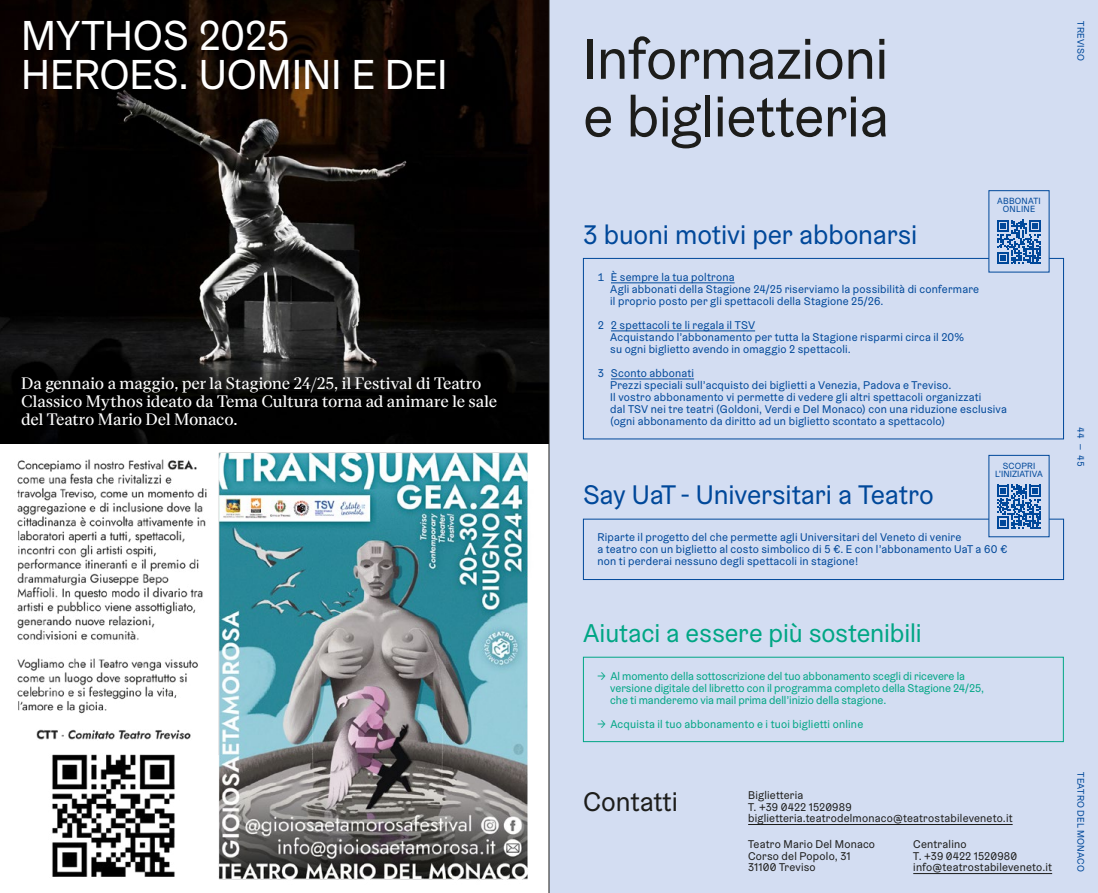
<style>
.page{position:relative;width:1098px;height:893px;background:#fff}
.page>*{position:absolute;margin:0;border:0;box-sizing:border-box;transform-origin:0 0}
.t1{font:57.6px/57.6px "Graebenbach";letter-spacing:-.01em;color:#1d1d1b}
.t2{font:42px/39px "Graebenbach";letter-spacing:-.005em;color:#fff}
.t3{font:27px "Graebenbach";letter-spacing:-.005em;color:#00489a}
.t4{font:27px "Graebenbach";letter-spacing:-.005em;color:#1d1d1b}
.t5{font:25.8px "Graebenbach";letter-spacing:-.005em;color:#00a685}
.t6{font:16.2px/18px "Eliza";color:#fff}
.t7{font:11.25px/12px "Graebenbach";letter-spacing:.02em;color:#00489a}
.t8{font:11.25px/12px "Graebenbach";color:#00a685}
.t9{font:11.25px/11.6px "Graebenbach";letter-spacing:.02em;color:#1d1d1b}
.t10{font:9.6px "Graebenbach";letter-spacing:.025em;color:#00489a}
.t11{font:9.6px "Graebenbach Mono";color:#00489a}
.t12{font:9px/8.2px "Graebenbach";letter-spacing:.025em;color:#00489a;text-align:center}
.s1{font-family:"Graebenbach Mono"}
</style>
<div class="page">
<img style="left:0;top:0;width:548px;height:443px">
<div style="left:549px;top:0;width:548px;height:893px;background:#d3ddf2"></div>
<hr style="left:747px;top:824px;width:265px;height:1px;background:#1d1d1b">
<hr style="left:912px;top:873px;width:139px;height:1px;background:#1d1d1b">
<img style="left:17px;top:452px;width:511px;height:428px">
<div style="left:583px;top:657px;width:480px;height:85px;border:1px solid #00a685"></div>
<hr style="left:610px;top:283px;width:124px;height:1px;background:#00489a">
<hr style="left:610px;top:331px;width:144px;height:1px;background:#00489a">
<hr style="left:610px;top:379px;width:83px;height:1px;background:#00489a">
<div style="left:583px;top:258px;width:480px;height:181px;border:1px solid #00489a"></div>
<div style="left:988px;top:190px;width:61px;height:82px;background:#d3ddf2"></div>
<svg style="left:997px;top:220px;width:43px;height:44px"></svg>
<div style="left:583px;top:519px;width:480px;height:61px;border:1px solid #00489a"></div>
<div style="left:988px;top:455px;width:61px;height:82px;background:#d3ddf2"></div>
<svg style="left:997px;top:485px;width:43px;height:44px"></svg>
<hr style="left:548px;top:0;width:1px;height:893px;background:#1d1d1b">
<h2 class="t2" style="left:21px;top:16px;width:428px">MYTHOS 2025<br>HEROES. UOMINI E DEI</h2>
<p class="t10" style="left:1086px;top:21px;width:41px;rotate:90deg">TREVISO</p>
<h1 class="t1" style="left:583px;top:29px;width:307px">Informazioni e biglietteria</h1>
<h3 class="t6" style="left:21px;top:374px;width:477px">Da gennaio a maggio, per la Stagione 24/25, il Festival di Teatro<br>Classico Mythos ideato da Tema Cultura torna ad animare le sale del Teatro Mario Del Monaco.</h3>
<p class="t12" style="left:996px;top:197px;width:45px">ABBONATI<br>ONLINE</p>
<h3 class="t3" style="left:583px;top:217px;width:335px">3 buoni motivi per abbonarsi</h3>
<p class="t7" style="left:610px;top:271px;width:370px;text-indent:-13px"><span class="s1">1</span> È sempre la tua poltrona<br>Agli abbonati della Stagione 24/25 riserviamo la possibilità di confermare il proprio posto per gli spettacoli della Stagione 25/26.</p>
<p class="t7" style="left:610px;top:319px;width:355px;text-indent:-13px"><span class="s1">2</span> 2 spettacoli te li regala il TSV<br>Acquistando l’abbonamento per tutta la Stagione risparmi circa il 20% su ogni biglietto avendo in omaggio 2 spettacoli.</p>
<p class="t7" style="left:610px;top:367px;width:398px;text-indent:-13px"><span class="s1">3</span> Sconto abbonati<br>Prezzi speciali sull’acquisto dei biglietti a Venezia, Padova e Treviso.<br>Il vostro abbonamento vi permette di vedere gli altri spettacoli organizzati<br>dal TSV nei tre teatri (Goldoni, Verdi e Del Monaco) con una riduzione esclusiva (ogni abbonamento da diritto ad un biglietto scontato a spettacolo)</p>
<h3 class="t3" style="left:583px;top:478px;width:352px">Say UaT - Universitari a Teatro</h3>
<p class="t12" style="left:994px;top:461px;width:49px">SCOPRI<br>L’INIZIATIVA</p>
<p class="t7" style="left:597px;top:531px;width:411px">Riparte il progetto del che permette agli Universitari del Veneto di venire<br>a teatro con un biglietto al costo simbolico di 5 €. E con l’abbonamento UaT a 60 € non ti perderai nessuno degli spettacoli in stagione!</p>
<h3 class="t5" style="left:583px;top:617px;width:340px">Aiutaci a essere più sostenibili</h3>
<p class="t8" style="left:610px;top:669px;width:375px;text-indent:-13px">→ Al momento della sottoscrizione del tuo abbonamento scegli di ricevere la versione digitale del libretto con il programma completo della Stagione 24/25, che ti manderemo via mail prima dell’inizio della stagione.</p>
<p class="t8" style="left:597px;top:717px;width:267px">→ Acquista il tuo abbonamento e i tuoi biglietti online</p>
<h3 class="t4" style="left:583px;top:785px;width:96px">Contatti</h3>
<p class="t9" style="left:747px;top:789px;width:266px">Biglietteria<br>T. +39 0422 1520989 biglietteria.teatrodelmonaco@teatrostabileveneto.it</p>
<p class="t9" style="left:747px;top:839px;width:128px">Teatro Mario Del Monaco<br>Corso del Popolo, 31<br>31100 Treviso</p>
<p class="t9" style="left:912px;top:839px;width:140px">Centralino<br>T. +39 0422 1520980 info@teatrostabileveneto.it</p>
<p class="t11" style="left:1086px;top:427px;width:13px;rotate:90deg">44</p>
<p class="t11" style="left:1086px;top:444px;width:24px;rotate:90deg">— 45</p>
<p class="t10" style="left:1086px;top:772px;width:101px;rotate:90deg">TEATRO DEL MONACO</p>
</div>
